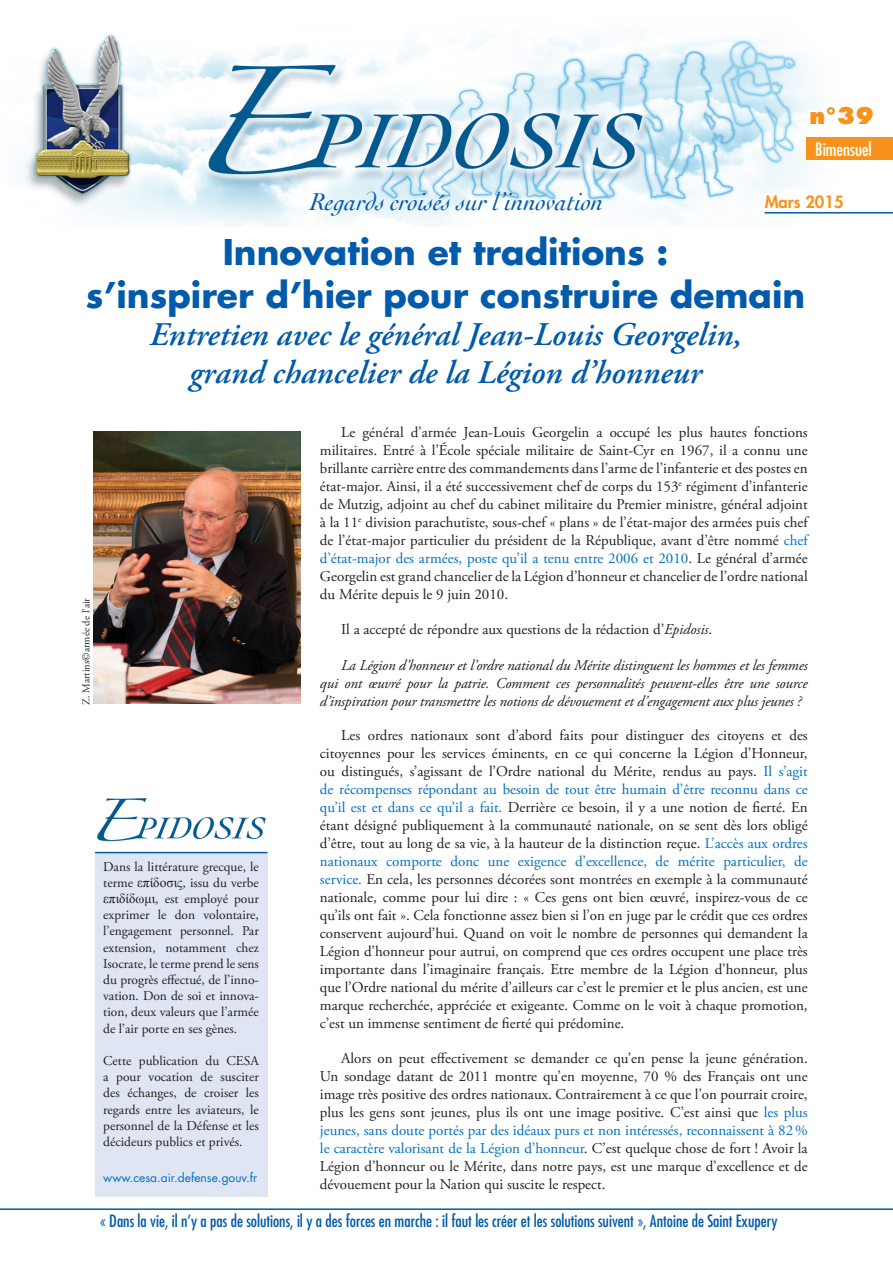
<style>
.page{position:relative;width:893px;height:1263px;background:#fff}
.page>*{position:absolute;margin:0;border:0;box-sizing:border-box;transform-origin:0 0}
.CESA_Titre{font:700 34.5px "Futura Std";color:#015aaa}
.CESA_Titre-2{font:italic 600 33px/37.5px "Adobe Garamond Pro";color:#015aaa;text-align:center}
.CESA_Texte_courant{font:italic 25.5px "Cochin";color:#015aaa}
.t1{font:800 22.5px "Futura Std";color:#f7931d}
.t2{font:condensed 18px "Futura Std";color:#fff}
.t3{font:condensed 16.5px "Futura Std";color:#015aaa}
.t4{font:800 16.5px "Futura Std";color:#f7931d}
.CESA_Texte_courant-2{font:15px/18px "Adobe Garamond Pro";color:#231f20;text-align:justify}
.CESA_Texte_courant-3{font:italic 15px/18px "Adobe Garamond Pro";letter-spacing:-.01em;color:#231f20;text-align:justify}
.t5{font:13.5px/16.2px "Adobe Garamond Pro";color:#231f20;text-align:justify}
.t6{font:12px "Futura Std";color:#0070c0}
.CESA_Texte_courant-4{font:10.5px "Adobe Garamond Pro";color:#231f20}
.s1{color:#0070c0}
.s2{font-style:italic}
.s3{font-family:"Times New Roman"}
</style>
<div class="page">
<hr style="left:0;top:1208px;width:893px;height:2px;background:#015aaa">
<img style="left:24px;top:33px;width:790px;height:193px">
<div style="left:807px;top:137px;width:86px;height:23px;background:#f7931d"></div>
<svg style="left:808px;top:104px;width:8px;height:24px"></svg>
<hr style="left:765px;top:212px;width:128px;height:2px;background:#015aaa">
<svg style="left:763px;top:181px;width:51px;height:28px"></svg>
<div style="left:95px;top:852px;width:172px;height:344px;background:#e0e5f3"></div>
<img style="left:95px;top:798px;width:172px;height:54px">
<hr style="left:95px;top:852px;width:172px;height:1px;background:#015aaa">
<img style="left:94px;top:432px;width:206px;height:272px">
<p class="t1" style="left:810px;top:101px;width:66px">n°39</p>
<p class="CESA_Texte_courant" style="left:310px;top:185px;width:295px">Regards croisés sur l’innovation</p>
<p class="t2" style="left:815px;top:139px;width:58px">Bimensuel</p>
<p class="t4" style="left:765px;top:191px;width:80px">Mars 2015</p>
<p class="CESA_Titre" style="left:223px;top:229px;width:447px">Innovation et traditions :</p>
<p class="CESA_Titre" style="left:86px;top:272px;width:721px">s’inspirer d’hier pour construire demain</p>
<p class="CESA_Titre-2" style="left:149px;top:317px;width:594px">Entretien avec le général Jean-Louis Georgelin, grand chancelier de la Légion d’honneur</p>
<p class="CESA_Texte_courant-2" style="left:320px;top:424px;width:489px;text-indent:21px">Le général d’armée Jean-Louis Georgelin a occupé les plus hautes fonctions militaires. Entré à l’École spéciale militaire de Saint-Cyr en 1967, il a connu une brillante carrière entre des commandements dans l’arme de l’infanterie et des postes en état-major. Ainsi, il a été successivement chef de corps du 153<sup>e</sup> régiment d’infanterie de Mutzig, adjoint au chef du cabinet militaire du Premier ministre, général adjoint à la 11<sup>e</sup> division parachutiste, sous-chef « plans » de l’état-major des armées puis chef de l’état-major particulier du président de la République, avant d’être nommé <span class="s1">chef d’état-major des armées, poste qu’il a tenu entre 2006 et 2010</span>. Le général d’armée Georgelin est grand chancelier de la Légion d’honneur et chancelier de l’ordre national du Mérite depuis le 9 juin 2010.</p>
<p class="CESA_Texte_courant-2" style="left:341px;top:621px;width:373px">Il a accepté de répondre aux questions de la rédaction d’<span class="s2">Epidosis</span>.</p>
<p class="CESA_Texte_courant-3" style="left:320px;top:657px;width:489px;text-indent:21px">La Légion d’honneur et l’ordre national du Mérite distinguent les hommes et les femmes qui ont œuvré pour la patrie. Comment ces personnalités peuvent-elles être une source d’inspiration pour transmettre les notions de dévouement et d’engagement aux plus jeunes ?</p>
<p class="CESA_Texte_courant-2" style="left:320px;top:727px;width:489px;text-indent:21px">Les ordres nationaux sont d’abord faits pour distinguer des citoyens et des citoyennes pour les services éminents, en ce qui concerne la Légion d’Honneur, ou distingués, s’agissant de l’Ordre national du Mérite, rendus au pays. <span class="s1">Il s’agit de récompenses répondant au besoin de tout être humain d’être reconnu dans ce qu’il est et dans ce qu’il a fait.</span> Derrière ce besoin, il y a une notion de fierté. En étant désigné publiquement à la communauté nationale, on se sent dès lors obligé d’être, tout au long de sa vie, à la hauteur de la distinction reçue. <span class="s1">L’accès aux ordres nationaux comporte donc une exigence d’excellence, de mérite particulier, de service.</span> En cela, les personnes décorées sont montrées en exemple à la communauté nationale, comme pour lui dire : « Ces gens ont bien œuvré, inspirez-vous de ce qu’ils ont fait ». Cela fonctionne assez bien si l’on en juge par le crédit que ces ordres conservent aujourd’hui. Quand on voit le nombre de personnes qui demandent la Légion d’honneur pour autrui, on comprend que ces ordres occupent une place très importante dans l’imaginaire français. Etre membre de la Légion d’honneur, plus que l’Ordre national du mérite d’ailleurs car c’est le premier et le plus ancien, est une marque recherchée, appréciée et exigeante. Comme on le voit à chaque promotion, c’est un immense sentiment de fierté qui prédomine.</p>
<p class="CESA_Texte_courant-2" style="left:320px;top:1050px;width:489px;text-indent:21px">Alors on peut effectivement se demander ce qu’en pense la jeune génération.<br>Un sondage datant de 2011 montre qu’en moyenne, 70 % des Français ont une image très positive des ordres nationaux. Contrairement à ce que l’on pourrait croire, plus les gens sont jeunes, plus ils ont une image positive. C’est ainsi que <span class="s1">les plus jeunes, sans doute portés par des idéaux purs et non intéressés, reconnaissent à 82% le caractère valorisant de la Légion d’honneur</span>. C’est quelque chose de fort ! Avoir la Légion d’honneur ou le Mérite, dans notre pays, est une marque d’excellence et de dévouement pour la Nation qui suscite le respect.</p>
<p class="CESA_Texte_courant-4" style="left:80px;top:705px;width:108px;rotate:-90deg">Z. Martins©armée de l’air</p>
<p class="t5" style="left:103px;top:859px;width:157px">Dans la littérature grecque, le terme <span class="s3">επίδοσις</span>, issu du verbe <span class="s3">επιδίδωμι</span>, est employé pour exprimer le don volontaire, l’engagement personnel. Par extension, notamment chez Isocrate, le terme prend le sens du progrès effectué, de l’inno&shy;vation. Don de soi et innova&shy;tion, deux valeurs que l’armée de l’air porte en ses gènes.</p>
<p class="t5" style="left:103px;top:1053px;width:157px">Cette publication du CESA a pour vocation de susciter des échanges, de croiser les regards entre les aviateurs, le personnel de la Défense et les décideurs publics et privés.</p>
<p class="t6" style="left:103px;top:1169px;width:155px">www.cesa.air.defense.gouv.fr</p>
<p class="t3" style="left:100px;top:1211px;width:679px">« Dans la vie, il n’y a pas de solutions, il y a des forces en marche : il faut les créer et les solutions suivent », Antoine de Saint Exupery</p>
</div>
